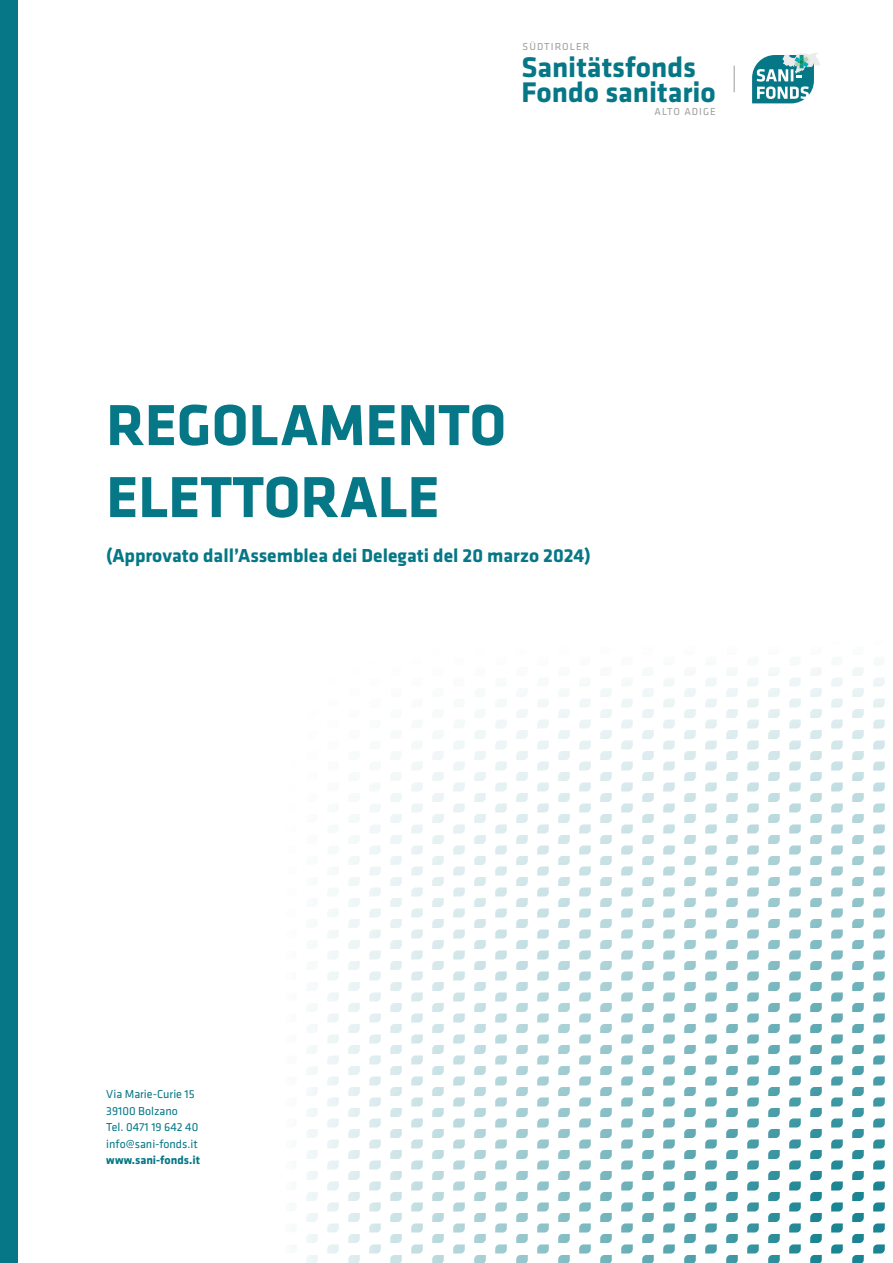
<style>
.page{position:relative;width:893px;height:1263px;background:#fff}
.page>*{position:absolute;margin:0;border:0;box-sizing:border-box;transform-origin:0 0}
.t1{font:700 60px/72px "Klavika";color:#057786}
.t2{font:700 29.4px/25.5px "Klavika";color:#057786}
.t3{font:700 19.5px "Klavika";color:#057786}
.t4{font:12px/16.5px "Klavika";color:#057786}
.t5{font:700 12px "Klavika";color:#057786}
.t6{font:10.5px "Klavika";letter-spacing:.1em;color:#9c9d9d}
</style>
<div class="page">
<div style="left:0;top:0;width:17px;height:1263px;background:#057786"></div>
<svg style="left:752px;top:53px;width:69px;height:50px"></svg>
<svg style="left:734px;top:66px;width:1px;height:26px"></svg>
<svg style="left:307px;top:664px;width:578px;height:599px"></svg>
<p class="t6" style="left:523px;top:40px;width:68px">SÜDTIROLER</p>
<h2 class="t2" style="left:521px;top:55px;width:196px">Sanitätsfonds<br>Fondo sanitario</h2>
<p class="t6" style="left:654px;top:105px;width:63px">ALTO ADIGE</p>
<h1 class="t1" style="left:106px;top:390px;width:402px">REGOLAMENTO<br>ELETTORALE</h1>
<h3 class="t3" style="left:106px;top:545px;width:486px">(Approvato dall’Assemblea dei Delegati del 20 marzo 2024)</h3>
<p class="t4" style="left:106px;top:1085px;width:94px">Via Marie-Curie 15<br>39100 Bolzano<br>Tel. 0471 19 642 40 info@sani-fonds.it</p>
<p class="t5" style="left:106px;top:1153px;width:95px">www.sani-fonds.it</p>
</div>
